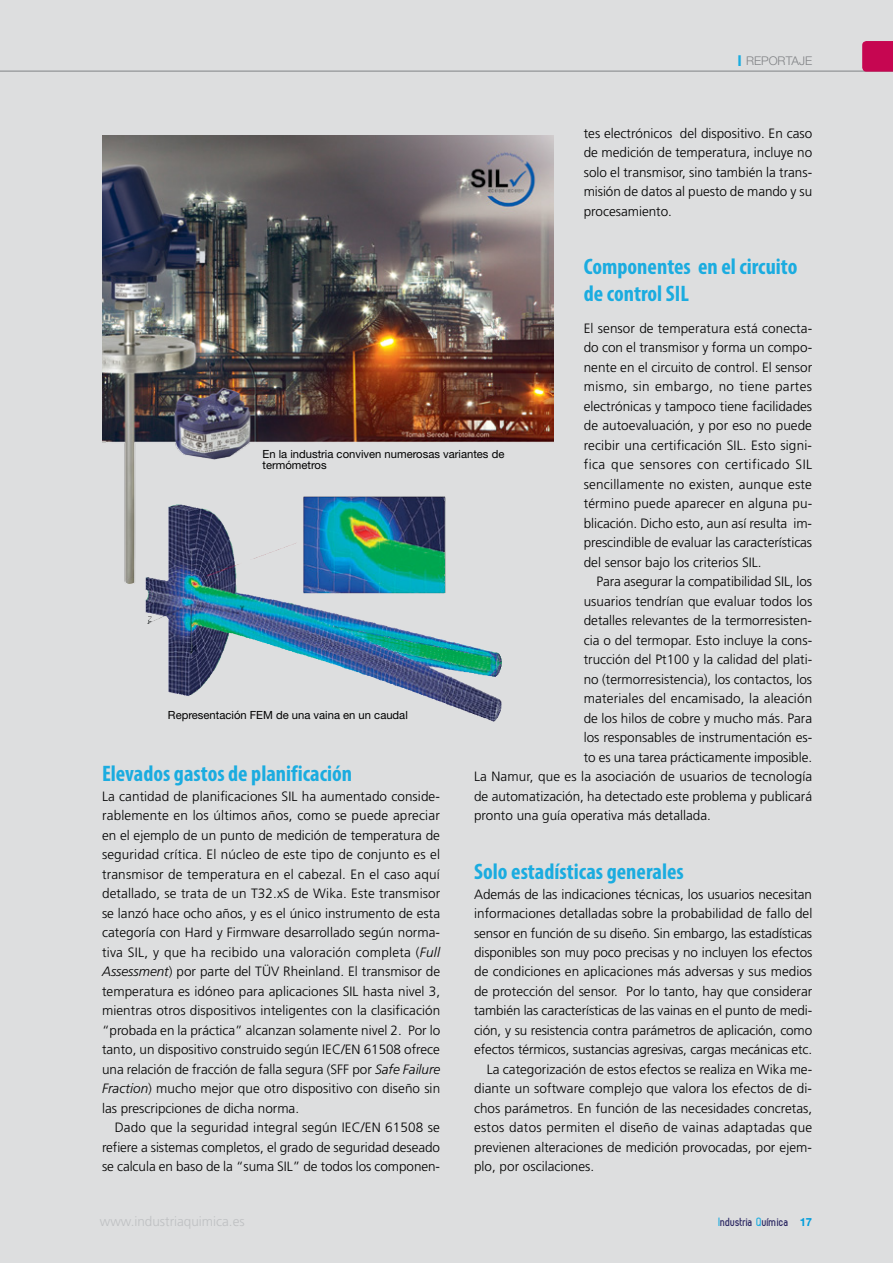
<style>
.page{position:relative;width:893px;height:1263px;background:#dddedf}
.page>*{position:absolute;margin:0;border:0;box-sizing:border-box;transform-origin:0 0}
.t1{font:700 condensed 22.5px/27px "Myriad Pro";color:#1bace0}
.t2{font:300 13.5px/19.5px "Frutiger";color:#000;text-align:justify}
.t3{font:300 13.5px "Frutiger";letter-spacing:.02em;color:#000}
.t4{font:300 13.5px "Frutiger";color:#bec0c2}
.t5{font:700 12px "Zag";color:#282460}
.t6{font:300 12px "Helvetica Neue LT Std";color:#808285}
.t7{font:11.25px/11.2px "Helvetica Neue LT Std";color:#000}
.s1{font-weight:700;font-size:15px;color:#1bace0}
.s2{font-style:italic}
.s3{color:#1bace0}
.s4{font-family:"Helvetica Neue LT Std";font-size:11.25px;color:#009ddc}
</style>
<div class="page">
<hr style="left:0;top:71px;width:893px;height:1px;background:#808285">
<svg style="left:862px;top:41px;width:31px;height:31px"></svg>
<img style="left:102px;top:135px;width:452px;height:448px">
<img style="left:145px;top:496px;width:301px;height:200px">
<p class="t6" style="left:737px;top:53px;width:76px"><span class="s1">I</span> REPORTAJE</p>
<p class="t2" style="left:584px;top:124px;width:230px">tes electrónicos del dispositivo. En caso de medición de temperatura, incluye no solo el transmisor, sino también la trans&shy;misión de datos al puesto de mando y su procesamiento.</p>
<h1 class="t1" style="left:584px;top:253px;width:215px">Componentes en el circuito de control SIL</h1>
<p class="t2" style="left:584px;top:319px;width:230px">El sensor de temperatura está conecta&shy;do con el transmisor y forma un compo&shy;nente en el circuito de control. El sensor mismo, sin embargo, no tiene partes electrónicas y tampoco tiene facilidades de autoevaluación, y por eso no puede recibir una certificación SIL. Esto signi&shy;fica que sensores con certificado SIL sencillamente no existen, aunque este término puede aparecer en alguna pu&shy;blicación. Dicho esto, aun así resulta im&shy;prescindible de evaluar las características del sensor bajo los criterios SIL.</p>
<p class="t2" style="left:596px;top:572px;width:217px">Para asegurar la compatibilidad SIL, los</p>
<p class="t2" style="left:584px;top:592px;width:230px">usuarios tendrían que evaluar todos los</p>
<p class="t2" style="left:584px;top:611px;width:230px">detalles relevantes de la termorresisten-</p>
<p class="t2" style="left:584px;top:631px;width:230px">cia o del termopar. Esto incluye la cons-</p>
<p class="t2" style="left:584px;top:650px;width:230px">trucción del Pt100 y la calidad del plati-</p>
<p class="t2" style="left:584px;top:670px;width:230px">no (termorresistencia), los contactos, los</p>
<p class="t2" style="left:584px;top:689px;width:230px">materiales del encamisado, la aleación</p>
<p class="t2" style="left:584px;top:709px;width:230px">de los hilos de cobre y mucho más. Para</p>
<p class="t2" style="left:584px;top:728px;width:230px">los responsables de instrumentación es-</p>
<p class="t2" style="left:584px;top:748px;width:230px">to es una tarea prácticamente imposible.</p>
<p class="t2" style="left:474px;top:767px;width:340px">La Namur, que es la asociación de usuarios de tecnología</p>
<p class="t2" style="left:474px;top:787px;width:340px">de automatización, ha detectado este problema y publicará</p>
<p class="t2" style="left:474px;top:806px;width:238px">pronto una guía operativa más detallada.</p>
<p class="t7" style="left:262px;top:448px;width:243px">En la industria conviven numerosas variantes de termómetros</p>
<p class="t7" style="left:168px;top:709px;width:241px">Representación FEM de una vaina en un caudal</p>
<h1 class="t1" style="left:102px;top:760px;width:252px">Elevados gastos de planificación</h1>
<p class="t2" style="left:102px;top:787px;width:340px">La cantidad de planificaciones SIL ha aumentado conside&shy;rablemente en los últimos años, como se puede apreciar en el ejemplo de un punto de medición de temperatura de seguridad crítica. El núcleo de este tipo de conjunto es el transmisor de temperatura en el cabezal. En el caso aquí detallado, se trata de un T32.xS de Wika. Este transmisor se lanzó hace ocho años, y es el único instrumento de esta categoría con Hard y Firmware desarrollado según norma&shy;tiva SIL, y que ha recibido una valoración completa (<span class="s2">Full Assessment</span>) por parte del TÜV Rheinland. El transmisor de temperatura es idóneo para aplicaciones SIL hasta nivel 3, mientras otros dispositivos inteligentes con la clasificación “probada en la práctica” alcanzan solamente nivel 2. Por lo tanto, un dispositivo construido según IEC/EN 61508 ofrece una relación de fracción de falla segura (SFF por <span class="s2">Safe Failure Fraction</span>) mucho mejor que otro dispositivo con diseño sin las prescripciones de dicha norma.</p>
<p class="t2" style="left:102px;top:1118px;width:340px;text-indent:13px">Dado que la seguridad integral según IEC/EN 61508 se refiere a sistemas completos, el grado de seguridad deseado se calcula en baso de la “suma SIL” de todos los componen-</p>
<h1 class="t1" style="left:474px;top:857px;width:211px">Solo estadísticas generales</h1>
<p class="t2" style="left:474px;top:884px;width:339px">Además de las indicaciones técnicas, los usuarios necesitan</p>
<p class="t2" style="left:474px;top:904px;width:340px">informaciones detalladas sobre la probabilidad de fallo del</p>
<p class="t2" style="left:474px;top:923px;width:340px">sensor en función de su diseño. Sin embargo, las estadísticas</p>
<p class="t2" style="left:474px;top:943px;width:340px">disponibles son muy poco precisas y no incluyen los efectos</p>
<p class="t2" style="left:474px;top:962px;width:340px">de condiciones en aplicaciones más adversas y sus medios</p>
<p class="t2" style="left:474px;top:982px;width:340px">de protección del sensor. Por lo tanto, hay que considerar</p>
<p class="t2" style="left:474px;top:1001px;width:340px">también las características de las vainas en el punto de medi-</p>
<p class="t2" style="left:474px;top:1021px;width:340px">ción, y su resistencia contra parámetros de aplicación, como</p>
<p class="t2" style="left:474px;top:1040px;width:340px">efectos térmicos, sustancias agresivas, cargas mecánicas etc.</p>
<p class="t2" style="left:487px;top:1060px;width:327px">La categorización de estos efectos se realiza en Wika me-</p>
<p class="t2" style="left:474px;top:1079px;width:339px">diante un software complejo que valora los efectos de di-</p>
<p class="t2" style="left:474px;top:1099px;width:340px">chos parámetros. En función de las necesidades concretas,</p>
<p class="t3" style="left:474px;top:1120px;width:340px">estos datos permiten el diseño de vainas adaptadas que</p>
<p class="t2" style="left:474px;top:1138px;width:339px">previenen alteraciones de medición provocadas, por ejem-</p>
<p class="t2" style="left:474px;top:1157px;width:122px">plo, por oscilaciones.</p>
<p class="t4" style="left:100px;top:1214px;width:146px">www.industriaquimica.es</p>
<p class="t5" style="left:718px;top:1215px;width:95px"><span class="s3">I</span>ndustria <span class="s3">Q</span>uímica <span class="s4">17</span></p>
</div>
